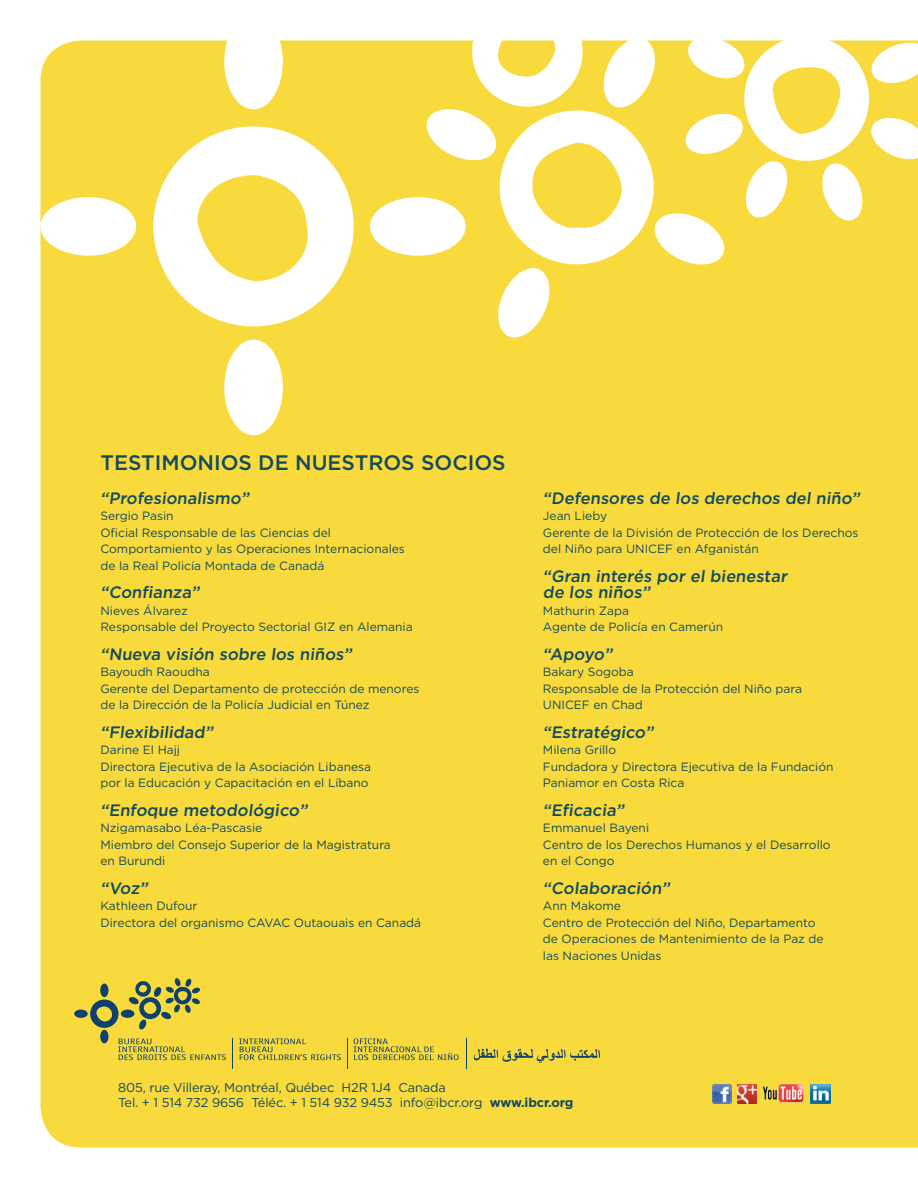
<style>
.page{position:relative;width:918px;height:1188px;background:#fff}
.page>*{position:absolute;margin:0;border:0;box-sizing:border-box;transform-origin:0 0}
.t1{font:500 21px "Gotham";color:#114a5f}
.t2{font:500 16.5px/16.5px "Gotham";color:#114a5f}
.t3{font:12.75px/15px "Gotham";letter-spacing:-.01em;color:#114a5f}
.t4{font:12px/16.5px "Gotham";color:#114a5f}
.s1{font-weight:700}
</style>
<div class="page">
<div style="left:40px;top:40px;width:878px;height:1108px;background:#f8da3d"></div>
<svg style="left:474px;top:1048px;width:126px;height:15px;background:#c4b846"></svg>
<div style="left:90px;top:1000px;width:29px;height:28px;background:#0e416b;border-radius:50%"></div>
<div style="left:100px;top:984px;width:9px;height:13px;background:#0e416b;border-radius:50%"></div>
<div style="left:100px;top:1030px;width:9px;height:13px;background:#0e416b;border-radius:50%"></div>
<div style="left:74px;top:1010px;width:14px;height:8px;background:#0e416b;border-radius:50%"></div>
<div style="left:121px;top:1010px;width:13px;height:8px;background:#0e416b;border-radius:50%"></div>
<svg style="left:96px;top:1006px;width:16px;height:16px"></svg>
<svg style="left:128px;top:978px;width:72px;height:52px;background:#b3ad4a"></svg>
<svg style="left:118px;top:1039px;width:108px;height:21px;background:#d1c044"></svg>
<svg style="left:239px;top:1038px;width:102px;height:22px;background:#d1c044"></svg>
<svg style="left:354px;top:1038px;width:105px;height:22px;background:#cfbf44"></svg>
<hr style="left:232px;top:1038px;width:1px;height:30px;background:#0e416b">
<hr style="left:347px;top:1038px;width:1px;height:30px;background:#0e416b">
<hr style="left:466px;top:1038px;width:1px;height:30px;background:#0e416b">
<svg style="left:153px;top:126px;width:201px;height:200px"></svg>
<div style="left:224px;top:14px;width:59px;height:95px;background:#fff;border-radius:50%"></div>
<div style="left:224px;top:340px;width:59px;height:95px;background:#fff;border-radius:50%"></div>
<div style="left:41px;top:197px;width:95px;height:59px;background:#fff;border-radius:50%"></div>
<div style="left:370px;top:197px;width:96px;height:59px;background:#fff;border-radius:50%"></div>
<svg style="left:423px;top:40px;width:495px;height:301px"></svg>
<img style="left:713px;top:1085px;width:18px;height:18px">
<img style="left:737px;top:1085px;width:19px;height:19px">
<img style="left:810px;top:1084px;width:20px;height:20px">
<img style="left:762px;top:1084px;width:43px;height:19px">
<h1 class="t1" style="left:100px;top:448px;width:407px">TESTIMONIOS DE NUESTROS SOCIOS</h1>
<h2 class="t2" style="left:100px;top:489px;width:153px">“Profesionalismo”</h2>
<p class="t4" style="left:100px;top:507px;width:306px">Sergio Pasin<br>Oficial Responsable de las Ciencias del Comportamiento y las Operaciones Internacionales de la Real Policía Montada de Canadá</p>
<h2 class="t2" style="left:100px;top:584px;width:103px">“Confianza”</h2>
<p class="t4" style="left:100px;top:602px;width:314px">Nieves Álvarez<br>Responsable del Proyecto Sectorial GIZ en Alemania</p>
<h2 class="t2" style="left:100px;top:645px;width:256px">“Nueva visión sobre los niños”</h2>
<p class="t4" style="left:100px;top:663px;width:320px">Bayoudh Raoudha<br>Gerente del Departamento de protección de menores de la Dirección de la Policía Judicial en Túnez</p>
<h2 class="t2" style="left:100px;top:723px;width:117px">“Flexibilidad”</h2>
<p class="t4" style="left:100px;top:741px;width:272px">Darine El Hajj<br>Directora Ejecutiva de la Asociación Libanesa por la Educación y Capacitación en el Líbano</p>
<h2 class="t2" style="left:100px;top:801px;width:211px">“Enfoque metodológico”</h2>
<p class="t4" style="left:100px;top:819px;width:292px">Nzigamasabo Léa-Pascasie<br>Miembro del Consejo Superior de la Magistratura en Burundi</p>
<h2 class="t2" style="left:100px;top:879px;width:52px">“Voz”</h2>
<p class="t4" style="left:100px;top:897px;width:322px">Kathleen Dufour<br>Directora del organismo CAVAC Outaouais en Canadá</p>
<h2 class="t2" style="left:543px;top:489px;width:321px">“Defensores de los derechos del niño”</h2>
<p class="t4" style="left:543px;top:507px;width:317px">Jean Lieby<br>Gerente de la División de Protección de los Derechos del Niño para UNICEF en Afganistán</p>
<h2 class="t2" style="left:543px;top:567px;width:248px">“Gran interés por el bienestar de los niños”</h2>
<p class="t4" style="left:543px;top:602px;width:182px">Mathurin Zapa<br>Agente de Policía en Camerún</p>
<h2 class="t2" style="left:543px;top:645px;width:74px">“Apoyo”</h2>
<p class="t4" style="left:543px;top:663px;width:261px">Bakary Sogoba<br>Responsable de la Protección del Niño para<br>UNICEF en Chad</p>
<h2 class="t2" style="left:543px;top:723px;width:115px">“Estratégico”</h2>
<p class="t4" style="left:543px;top:741px;width:292px">Milena Grillo<br>Fundadora y Directora Ejecutiva de la Fundación<br>Paniamor en Costa Rica</p>
<h2 class="t2" style="left:543px;top:801px;width:86px">“Eficacia”</h2>
<p class="t4" style="left:543px;top:819px;width:289px">Emmanuel Bayeni<br>Centro de los Derechos Humanos y el Desarrollo en el Congo</p>
<h2 class="t2" style="left:543px;top:879px;width:131px">“Colaboración”</h2>
<p class="t4" style="left:543px;top:897px;width:282px">Ann Makome<br>Centro de Protección del Niño, Departamento de Operaciones de Mantenimiento de la Paz de las Naciones Unidas</p>
<p class="t3" style="left:118px;top:1080px;width:457px">805, rue Villeray, Montréal, Québec H2R 1J4 Canada<br>Tel. + 1 514 732 9656 Téléc. + 1 514 932 9453 info@ibcr.org <span class="s1">www.ibcr.org</span></p>
</div>
